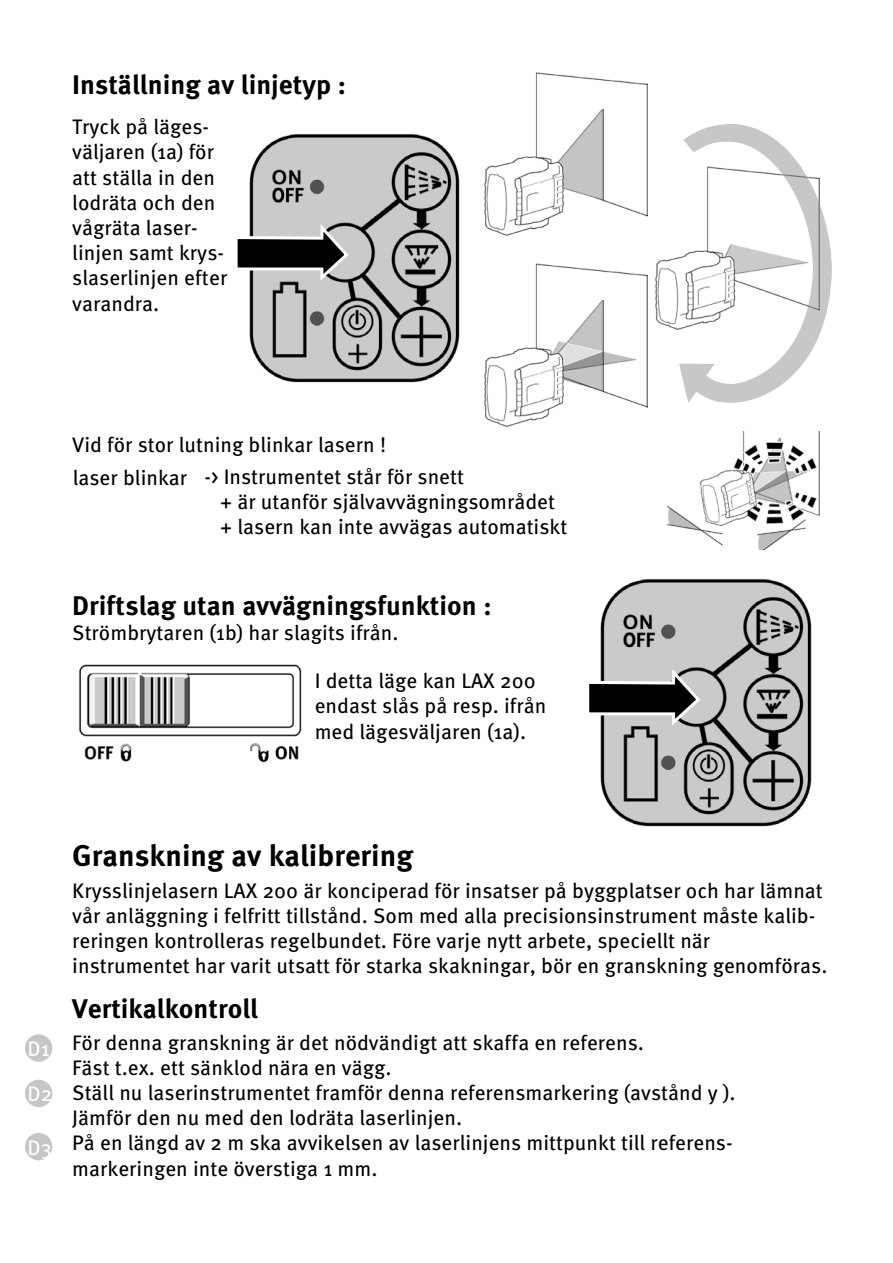
<style>
.page{position:relative;width:893px;height:1263px;background:#fff}
.page>*{position:absolute;margin:0;border:0;box-sizing:border-box;transform-origin:0 0}
.t1{font:700 30px "Meta Pro";color:#000}
.t2{font:700 27px "Meta Pro";color:#000}
.t3{font:21px/25.2px "Meta Pro";color:#000}
.t4{font:21px/45.3px "Meta Pro";color:#fff}
</style>
<div class="page">
<div style="left:25px;top:1034px;width:27px;height:28px;background:#c6c6c6;border-radius:50%"></div>
<div style="left:25px;top:1080px;width:27px;height:27px;background:#c6c6c6;border-radius:50%"></div>
<div style="left:25px;top:1133px;width:27px;height:27px;background:#c6c6c6;border-radius:50%"></div>
<img style="left:667px;top:431px;width:153px;height:118px">
<img style="left:249px;top:133px;width:211px;height:250px">
<svg style="left:237px;top:220px;width:114px;height:64px;background:#7b7b7a"></svg>
<img style="left:484px;top:263px;width:163px;height:163px">
<img style="left:484px;top:72px;width:163px;height:164px">
<img style="left:600px;top:578px;width:212px;height:249px">
<svg style="left:589px;top:665px;width:113px;height:64px;background:#797979"></svg>
<img style="left:79px;top:664px;width:223px;height:99px">
<img style="left:656px;top:257px;width:23px;height:73px">
<svg style="left:679px;top:124px;width:153px;height:279px"></svg>
<p class="t2" style="left:72px;top:64px;width:275px">Inställning av linjetyp :</p>
<p class="t3" style="left:72px;top:113px;width:157px">Tryck på läges&shy;väljaren (1a) för att ställa in den lodräta och den vågräta laser&shy;linjen samt krys&shy;slaserlinjen efter varandra.</p>
<p class="t3" style="left:72px;top:431px;width:315px">Vid för stor lutning blinkar lasern !</p>
<p class="t3" style="left:73px;top:463px;width:116px">laser blinkar</p>
<p class="t3" style="left:220px;top:462px;width:349px;text-indent:-16px">-&gt; Instrumentet står för snett<br>+ är utanför självavvägningsområdet + lasern kan inte avvägas automatiskt</p>
<p class="t2" style="left:72px;top:585px;width:421px">Driftslag utan avvägningsfunktion :</p>
<p class="t3" style="left:72px;top:619px;width:328px">Strömbrytaren (1b) har slagits ifrån.</p>
<p class="t3" style="left:315px;top:667px;width:233px">I detta läge kan LAX 200 endast slås på resp. ifrån med lägesväljaren (1a).</p>
<p class="t4" style="left:28px;top:1024px;width:26px">D1<br>D2</p>
<p class="t4" style="left:28px;top:1123px;width:26px">D3</p>
<h1 class="t1" style="left:72px;top:832px;width:342px">Granskning av kalibrering</h1>
<p class="t3" style="left:72px;top:876px;width:757px">Krysslinjelasern LAX 200 är konciperad för insatser på byggplatser och har lämnat vår anläggning i felfritt tillstånd. Som med alla precisionsinstrument måste kalib&shy;reringen kontrolleras regelbundet. Före varje nytt arbete, speciellt när instrumentet har varit utsatt för starka skakningar, bör en granskning genomföras.</p>
<p class="t2" style="left:72px;top:988px;width:187px">Vertikalkontroll</p>
<p class="t3" style="left:72px;top:1028px;width:665px">För denna granskning är det nödvändigt att skaffa en referens.<br>Fäst t.ex. ett sänklod nära en vägg.<br>Ställ nu laserinstrumentet framför denna referensmarkering (avstånd y ).<br>Jämför den nu med den lodräta laserlinjen.<br>På en längd av 2 m ska avvikelsen av laserlinjens mittpunkt till referens&shy;markeringen inte överstiga 1 mm.</p>
</div>
